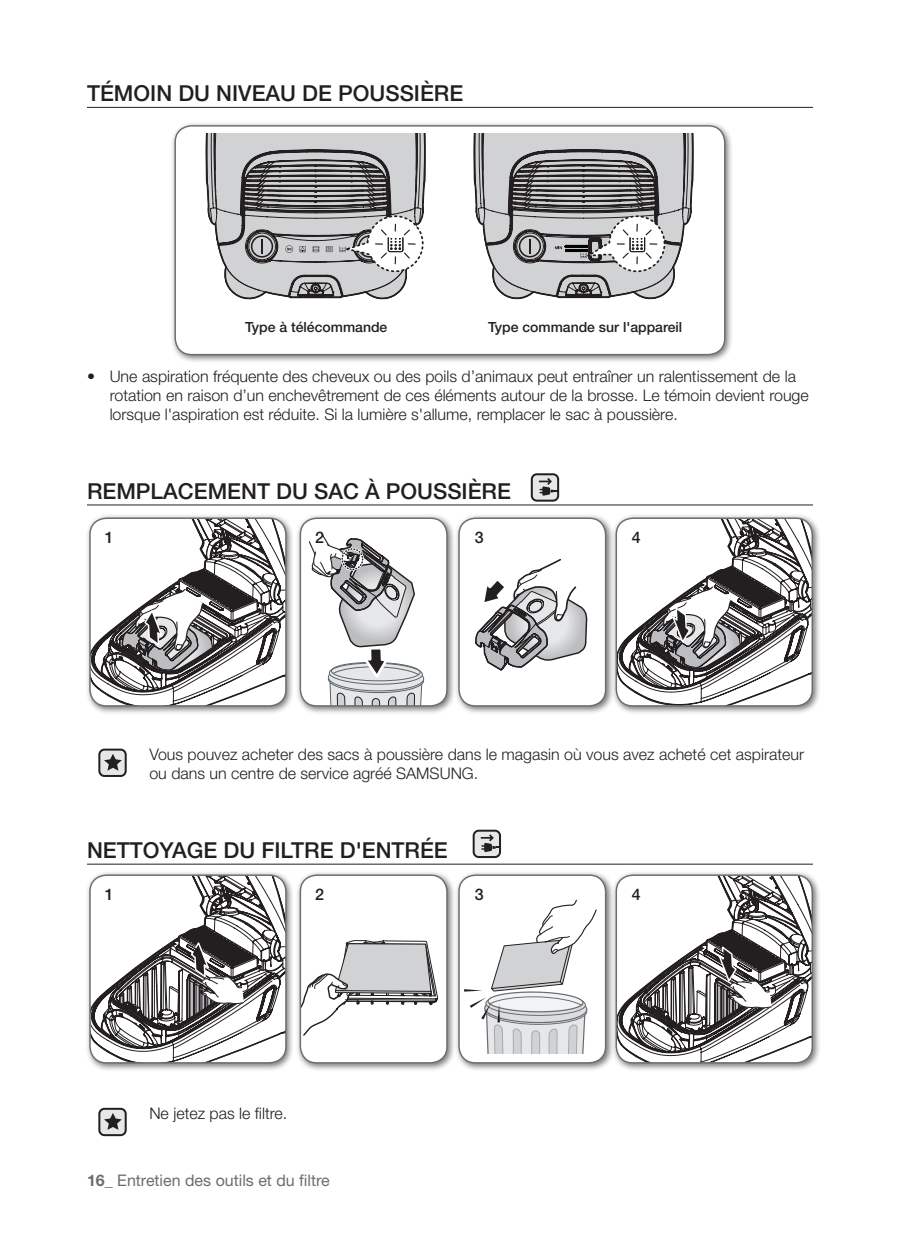
<style>
.page{position:relative;width:898px;height:1247px;background:#fff}
.page>*{position:absolute;margin:0;border:0;box-sizing:border-box;transform-origin:0 0}
.Level_1_Title{font:500 22px "Helvetica Neue LT Pro";color:#231f20}
.Level_3_Body{font:300 16px/19.2px "Helvetica Neue LT Pro";color:#231f20}
.t1{font:16px "Helvetica Neue LT Pro";color:#6c6d70}
.t2{font:500 16px "Helvetica Neue LT Pro";color:#231f20}
.type_in_figure{font:500 14px "Helvetica Neue LT Pro";color:#231f20}
.s1{font-weight:700}
</style>
<div class="page">
<hr style="left:87px;top:107px;width:726px;height:1px;background:#231f20">
<hr style="left:87px;top:505px;width:726px;height:1px;background:#231f20">
<hr style="left:87px;top:864px;width:726px;height:1px;background:#231f20">
<div style="left:99px;top:749px;width:27px;height:27px;background:#e6e7e9;border-radius:5px"></div>
<div style="left:98px;top:748px;width:29px;height:29px;border:2px solid #231f20;border-radius:5px"></div>
<svg style="left:104px;top:754px;width:18px;height:17px"></svg>
<div style="left:99px;top:1109px;width:27px;height:26px;background:#e6e7e9;border-radius:5px"></div>
<div style="left:98px;top:1108px;width:29px;height:28px;border:2px solid #231f20;border-radius:5px"></div>
<svg style="left:104px;top:1113px;width:18px;height:17px"></svg>
<div style="left:170px;top:121px;width:563px;height:242px;background:#231f20;opacity:.6"></div>
<div style="left:175px;top:126px;width:549px;height:229px;background:#fff;border-radius:16px"></div>
<div style="left:174px;top:125px;width:551px;height:230px;border:1px solid #6c6d70;border-radius:16px"></div>
<svg style="left:206px;top:133px;width:220px;height:166px;background:#adacae"></svg>
<svg style="left:473px;top:133px;width:220px;height:166px;background:#ababac"></svg>
<div style="left:85px;top:513px;width:210px;height:202px;background:#231f20;opacity:.6"></div>
<svg style="left:90px;top:518px;width:196px;height:188px"></svg>
<div style="left:89px;top:517px;width:198px;height:189px;border:1px solid #6c6d70;border-radius:16px"></div>
<div style="left:295px;top:513px;width:161px;height:202px;background:#231f20;opacity:.6"></div>
<div style="left:300px;top:518px;width:147px;height:188px;background:#fff;border-radius:16px"></div>
<svg style="left:308px;top:533px;width:116px;height:173px"></svg>
<div style="left:341px;top:547px;width:23px;height:24px;border:3px dashed #fff;border-radius:50%"></div>
<div style="left:341px;top:548px;width:22px;height:22px;border:1px dashed #231f20;border-radius:50%"></div>
<div style="left:300px;top:517px;width:148px;height:189px;border:1px solid #6c6d70;border-radius:16px"></div>
<div style="left:454px;top:513px;width:160px;height:202px;background:#231f20;opacity:.6"></div>
<div style="left:459px;top:518px;width:146px;height:188px;background:#fff;border-radius:16px"></div>
<svg style="left:475px;top:559px;width:113px;height:112px"></svg>
<div style="left:458px;top:517px;width:148px;height:189px;border:1px solid #6c6d70;border-radius:16px"></div>
<div style="left:611px;top:513px;width:210px;height:202px;background:#231f20;opacity:.6"></div>
<svg style="left:616px;top:518px;width:196px;height:188px"></svg>
<div style="left:615px;top:517px;width:198px;height:189px;border:1px solid #6c6d70;border-radius:16px"></div>
<div style="left:85px;top:870px;width:210px;height:202px;background:#231f20;opacity:.6"></div>
<svg style="left:90px;top:875px;width:196px;height:188px"></svg>
<div style="left:89px;top:874px;width:198px;height:189px;border:1px solid #6c6d70;border-radius:16px"></div>
<div style="left:295px;top:870px;width:161px;height:202px;background:#231f20;opacity:.6"></div>
<div style="left:300px;top:875px;width:147px;height:188px;background:#fff;border-radius:16px"></div>
<svg style="left:302px;top:940px;width:137px;height:96px"></svg>
<div style="left:300px;top:874px;width:148px;height:189px;border:1px solid #6c6d70;border-radius:16px"></div>
<div style="left:454px;top:870px;width:160px;height:202px;background:#231f20;opacity:.6"></div>
<div style="left:459px;top:875px;width:146px;height:188px;background:#fff;border-radius:16px"></div>
<svg style="left:459px;top:875px;width:146px;height:178px"></svg>
<div style="left:458px;top:874px;width:148px;height:189px;border:1px solid #6c6d70;border-radius:16px"></div>
<div style="left:611px;top:870px;width:210px;height:202px;background:#231f20;opacity:.6"></div>
<svg style="left:616px;top:875px;width:196px;height:188px"></svg>
<div style="left:615px;top:874px;width:198px;height:189px;border:1px solid #6c6d70;border-radius:16px"></div>
<div style="left:532px;top:474px;width:26px;height:27px;background:#e6e7e9;border-radius:5px"></div>
<div style="left:531px;top:473px;width:28px;height:29px;border:2px solid #231f20;border-radius:5px"></div>
<svg style="left:539px;top:478px;width:19px;height:18px"></svg>
<div style="left:473px;top:830px;width:27px;height:27px;background:#e6e7e9;border-radius:5px"></div>
<div style="left:472px;top:830px;width:29px;height:28px;border:2px solid #231f20;border-radius:5px"></div>
<svg style="left:481px;top:834px;width:19px;height:18px"></svg>
<p class="Level_1_Title" style="left:87px;top:80px;width:378px">TÉMOIN DU NIVEAU DE POUSSIÈRE</p>
<p class="type_in_figure" style="left:245px;top:319px;width:144px">Type à télécommande</p>
<p class="type_in_figure" style="left:488px;top:319px;width:196px">Type commande sur l'appareil</p>
<p class="Level_3_Body" style="left:110px;top:366px;width:700px;text-indent:-23px">• Une aspiration fréquente des cheveux ou des poils d’animaux peut entraîner un ralentissement de la rotation en raison d’un enchevêtrement de ces éléments autour de la brosse. Le témoin devient rouge lorsque l'aspiration est réduite. Si la lumière s'allume, remplacer le sac à poussière.</p>
<p class="Level_1_Title" style="left:87px;top:478px;width:425px">REMPLACEMENT DU SAC À POUSSIÈRE</p>
<p class="t2" style="left:105px;top:527px;width:10px">1</p>
<p class="t2" style="left:315px;top:527px;width:10px">2</p>
<p class="t2" style="left:475px;top:527px;width:10px">3</p>
<p class="t2" style="left:631px;top:527px;width:10px">4</p>
<p class="Level_3_Body" style="left:149px;top:744px;width:656px">Vous pouvez acheter des sacs à poussière dans le magasin où vous avez acheté cet aspirateur ou dans un centre de service agréé SAMSUNG.</p>
<p class="Level_1_Title" style="left:87px;top:837px;width:362px">NETTOYAGE DU FILTRE D'ENTRÉE</p>
<p class="t2" style="left:105px;top:885px;width:10px">1</p>
<p class="t2" style="left:315px;top:885px;width:10px">2</p>
<p class="t2" style="left:475px;top:885px;width:10px">3</p>
<p class="t2" style="left:631px;top:885px;width:10px">4</p>
<p class="Level_3_Body" style="left:149px;top:1103px;width:139px">Ne jetez pas le filtre.</p>
<p class="t1" style="left:87px;top:1170px;width:244px"><span class="s1">16_</span> Entretien des outils et du filtre</p>
</div>
